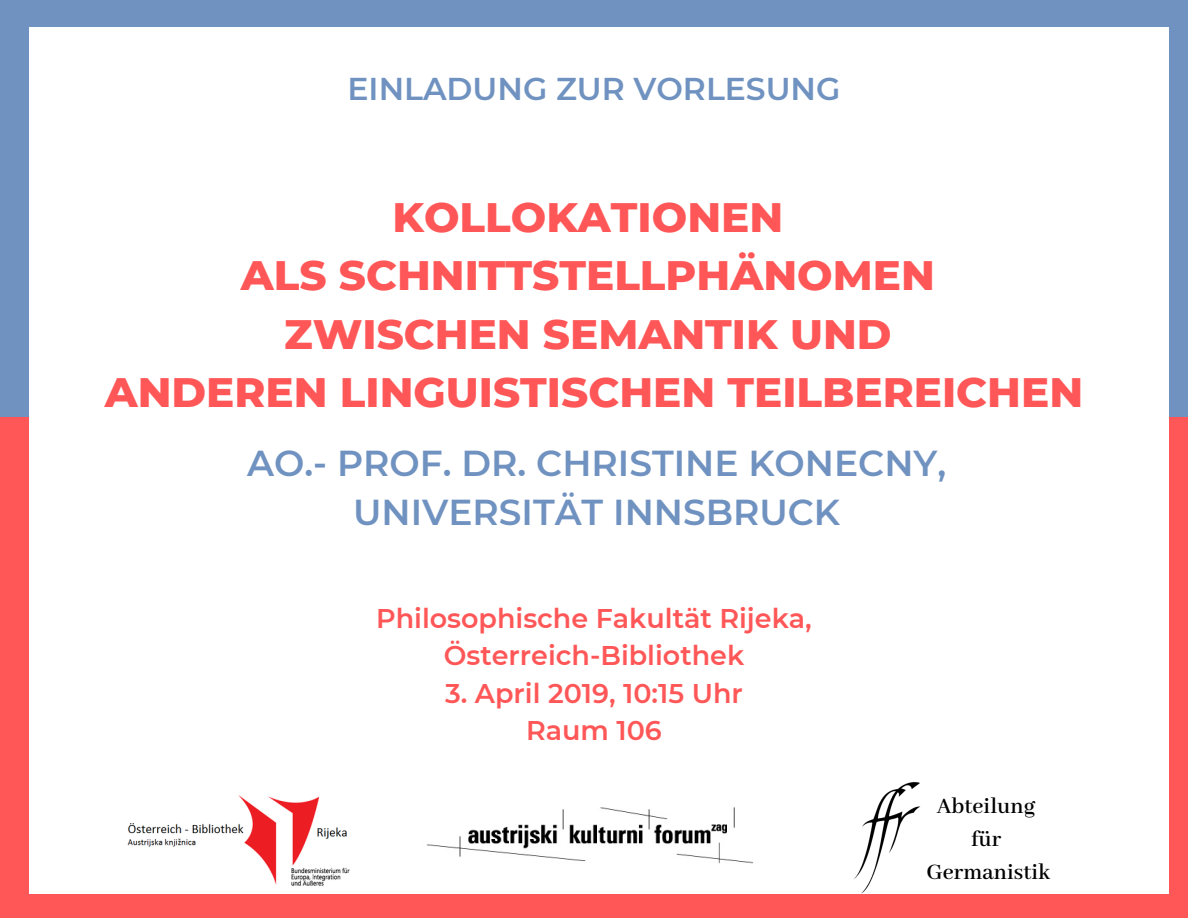
<style>
.page{position:relative;width:1188px;height:918px;background:#7092c0}
.page>*{position:absolute;margin:0;border:0;box-sizing:border-box;transform-origin:0 0}
.t1{font:800 42px/58.5px "Montserrat";color:#ff5757;text-align:center}
.t2{font:600 36px/49.5px "Montserrat";color:#7092c0;text-align:center}
.t3{font:600 31.5px "Montserrat";color:#7092c0}
.t4{font:600 27px/37.2px "Montserrat";color:#ff5757;text-align:center}
.t5{font:600 24px/33px "Abhaya Libre";color:#000;text-align:center}
</style>
<div class="page">
<div style="left:0;top:418px;width:1188px;height:500px;background:#ff5757"></div>
<div style="left:29px;top:27px;width:1139px;height:866px;background:#fff"></div>
<img style="left:426px;top:807px;width:328px;height:57px">
<img style="left:854px;top:781px;width:67px;height:112px">
<img style="left:127px;top:795px;width:223px;height:91px">
<p class="t3" style="left:348px;top:70px;width:494px">EINLADUNG ZUR VORLESUNG</p>
<p class="t1" style="left:105px;top:187px;width:980px">KOLLOKATIONEN<br>ALS SCHNITTSTELLPHÄNOMEN<br>ZWISCHEN SEMANTIK UND<br>ANDEREN LINGUISTISCHEN TEILBEREICHEN</p>
<p class="t2" style="left:247px;top:438px;width:700px">AO.- PROF. DR. CHRISTINE KONECNY,<br>UNIVERSITÄT INNSBRUCK</p>
<p class="t4" style="left:376px;top:600px;width:437px">Philosophische Fakultät Rijeka,<br>Österreich-Bibliothek</p>
<p class="t4" style="left:445px;top:674px;width:299px">3. April 2019, 10:15 Uhr<br>Raum 106</p>
<p class="t5" style="left:927px;top:791px;width:125px">Abteilung für<br>Germanistik</p>
</div>
